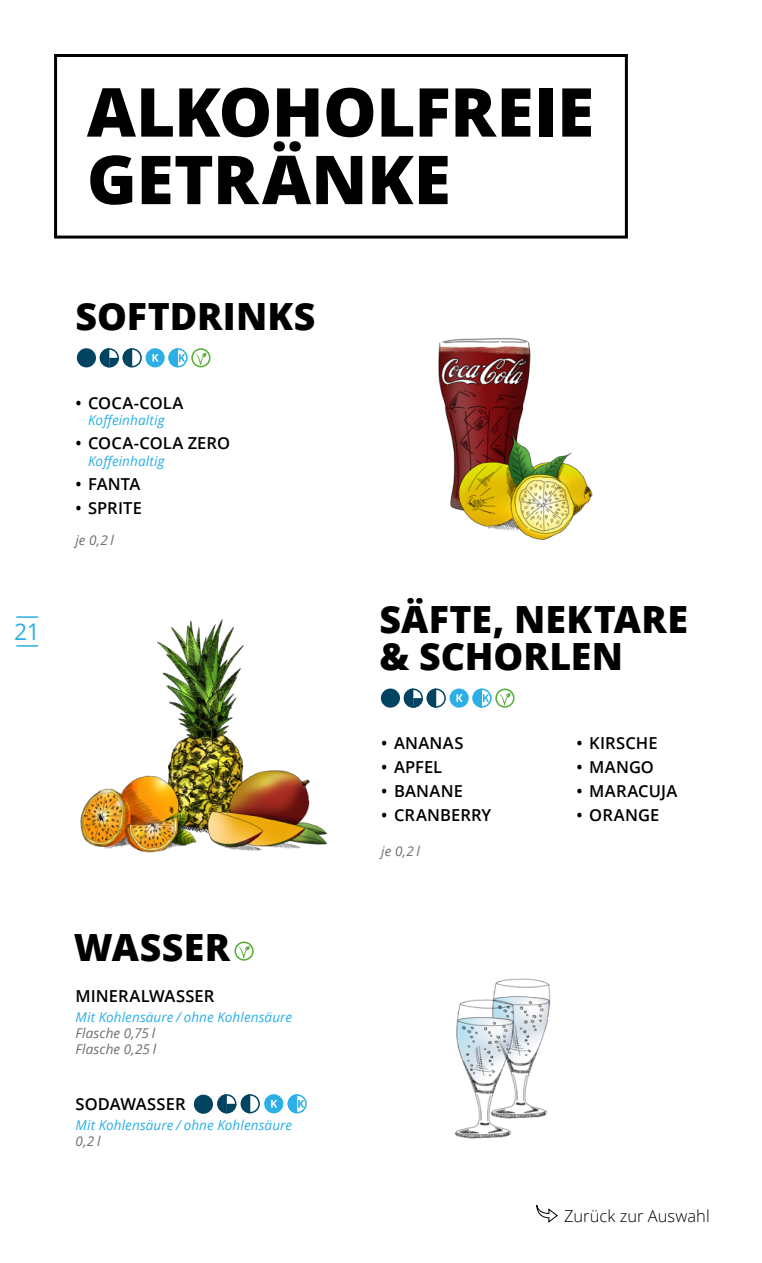
<style>
.page{position:relative;width:762px;height:1263px;background:#fff}
.page>*{position:absolute;margin:0;border:0;box-sizing:border-box;transform-origin:0 0}
.t1{font:800 67.5px/67.5px "Open Sans";letter-spacing:-.005em;color:#000}
.t2{font:800 37.5px/37.5px "Open Sans";letter-spacing:.005em;color:#000}
.t3{font:22.95px "Open Sans";color:#2bafe6}
.t4{font:600 16.5px "Open Sans";letter-spacing:.005em;color:#000}
.t5{font:300 16.5px "Open Sans";color:#000}
.t6{font:italic 13.5px "Open Sans";letter-spacing:.01em;color:#2bafe6}
.t7{font:italic 13.5px/15.8px "Open Sans";letter-spacing:.01em;color:#6f6f6e}
</style>
<div class="page">
<svg style="left:536px;top:1205px;width:22px;height:18px"></svg>
<img style="left:494px;top:978px;width:57px;height:140px">
<img style="left:438px;top:338px;width:93px;height:169px">
<img style="left:451px;top:423px;width:142px;height:117px">
<img style="left:455px;top:990px;width:65px;height:149px">
<img style="left:157px;top:619px;width:87px;height:152px">
<img style="left:198px;top:768px;width:130px;height:83px">
<img style="left:80px;top:771px;width:119px;height:81px">
<div style="left:54px;top:54px;width:573px;height:185px;border:3px solid #000"></div>
<div style="left:77px;top:348px;width:19px;height:19px;background:#004462;border-radius:50%"></div>
<div style="left:123px;top:348px;width:19px;height:19px;border:2px solid #004462;border-radius:50%"></div>
<svg style="left:100px;top:348px;width:32px;height:19px"></svg>
<div style="left:145px;top:348px;width:20px;height:19px;background:#2bafe6;border-radius:50%"></div>
<svg style="left:152px;top:354px;width:6px;height:8px"></svg>
<div style="left:168px;top:348px;width:19px;height:19px;border:2px solid #2bafe6;border-radius:50%"></div>
<svg style="left:168px;top:348px;width:17px;height:19px"></svg>
<svg style="left:195px;top:353px;width:11px;height:11px"></svg>
<div style="left:191px;top:348px;width:19px;height:19px;border:2px solid #51ae30;border-radius:50%"></div>
<div style="left:194px;top:1095px;width:19px;height:19px;background:#004462;border-radius:50%"></div>
<div style="left:240px;top:1094px;width:20px;height:19px;border:2px solid #004462;border-radius:50%"></div>
<svg style="left:217px;top:1094px;width:33px;height:19px"></svg>
<div style="left:264px;top:1094px;width:19px;height:19px;background:#2bafe6;border-radius:50%"></div>
<svg style="left:271px;top:1100px;width:6px;height:8px"></svg>
<div style="left:287px;top:1094px;width:19px;height:19px;border:2px solid #2bafe6;border-radius:50%"></div>
<svg style="left:287px;top:1094px;width:17px;height:19px"></svg>
<svg style="left:238px;top:946px;width:12px;height:12px"></svg>
<div style="left:234px;top:941px;width:19px;height:20px;border:2px solid #51ae30;border-radius:50%"></div>
<div style="left:380px;top:688px;width:20px;height:20px;background:#004462;border-radius:50%"></div>
<div style="left:426px;top:688px;width:19px;height:20px;border:2px solid #004462;border-radius:50%"></div>
<svg style="left:403px;top:688px;width:33px;height:20px"></svg>
<div style="left:449px;top:688px;width:19px;height:20px;background:#2bafe6;border-radius:50%"></div>
<svg style="left:456px;top:694px;width:6px;height:8px"></svg>
<div style="left:472px;top:688px;width:19px;height:20px;border:2px solid #2bafe6;border-radius:50%"></div>
<svg style="left:472px;top:688px;width:17px;height:20px"></svg>
<svg style="left:499px;top:693px;width:11px;height:12px"></svg>
<div style="left:495px;top:688px;width:19px;height:20px;border:2px solid #51ae30;border-radius:50%"></div>
<hr style="left:16px;top:645px;width:22px;height:2px;background:#2bafe6">
<hr style="left:16px;top:616px;width:22px;height:2px;background:#2bafe6">
<h1 class="t1" style="left:87px;top:75px;width:508px">ALKOHOLFREIE<br>GETRÄNKE</h1>
<h3 class="t3" style="left:14px;top:616px;width:27px">21</h3>
<h2 class="t2" style="left:75px;top:296px;width:241px">SOFTDRINKS</h2>
<p class="t4" style="left:75px;top:392px;width:110px">• COCA-COLA</p>
<p class="t6" style="left:88px;top:411px;width:78px">Koffeinhaltig</p>
<p class="t4" style="left:75px;top:432px;width:156px">• COCA-COLA ZERO</p>
<p class="t6" style="left:88px;top:452px;width:78px">Koffeinhaltig</p>
<p class="t4" style="left:75px;top:473px;width:67px">• FANTA</p>
<p class="t4" style="left:75px;top:497px;width:68px">• SPRITE</p>
<p class="t7" style="left:75px;top:531px;width:40px">je 0,2 l</p>
<h2 class="t2" style="left:74px;top:926px;width:158px">WASSER</h2>
<p class="t4" style="left:76px;top:985px;width:140px">MINERALWASSER</p>
<p class="t6" style="left:76px;top:1008px;width:218px">Mit Kohlensäure / ohne Kohlensäure</p>
<p class="t7" style="left:76px;top:1025px;width:82px">Flasche 0,75 l<br>Flasche 0,25 l</p>
<p class="t4" style="left:76px;top:1093px;width:111px">SODAWASSER</p>
<p class="t6" style="left:76px;top:1116px;width:218px">Mit Kohlensäure / ohne Kohlensäure</p>
<p class="t7" style="left:76px;top:1132px;width:26px">0,2 l</p>
<h2 class="t2" style="left:379px;top:598px;width:310px">SÄFTE, NEKTARE &amp; SCHORLEN</h2>
<p class="t4" style="left:381px;top:732px;width:84px">• ANANAS</p>
<p class="t4" style="left:381px;top:756px;width:62px">• APFEL</p>
<p class="t4" style="left:381px;top:780px;width:83px">• BANANE</p>
<p class="t4" style="left:381px;top:804px;width:111px">• CRANBERRY</p>
<p class="t7" style="left:381px;top:843px;width:40px">je 0,2 l</p>
<p class="t4" style="left:576px;top:732px;width:82px">• KIRSCHE</p>
<p class="t4" style="left:576px;top:756px;width:79px">• MANGO</p>
<p class="t4" style="left:576px;top:780px;width:102px">• MARACUJA</p>
<p class="t4" style="left:576px;top:804px;width:84px">• ORANGE</p>
<p class="t5" style="left:564px;top:1204px;width:147px">Zurück zur Auswahl</p>
</div>
